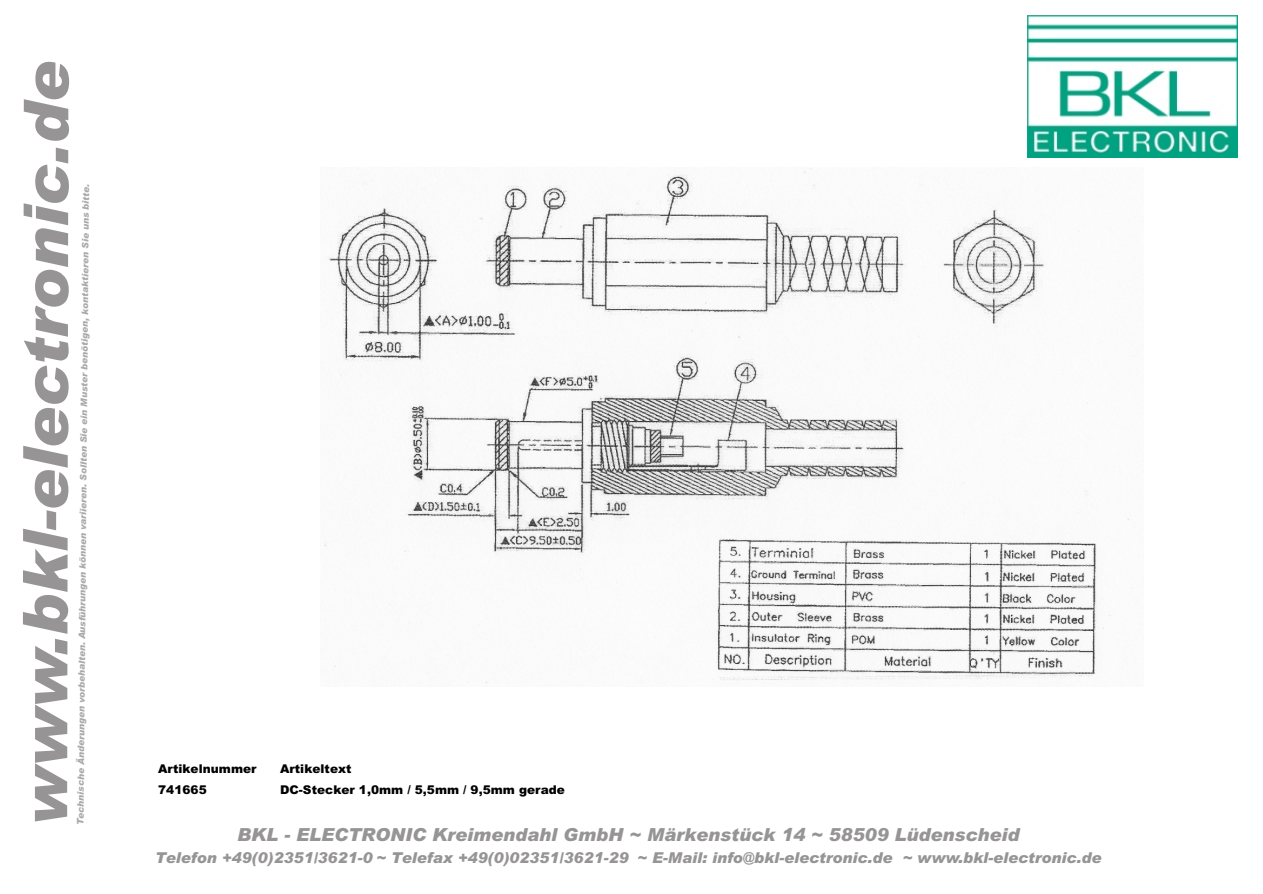
<style>
.page{position:relative;width:1263px;height:894px;background:#fff}
.page>*{position:absolute;margin:0;border:0;box-sizing:border-box;transform-origin:0 0}
.t1{font:italic 900 62.25px "Arial";color:#969494}
.t2{font:italic 900 18px "Arial";color:#969494}
.t3{font:italic 900 15px "Arial";color:#969494}
.t4{font:900 12px "Arial";letter-spacing:.005em;color:#000}
.t5{font:italic 900 9px "Arial";letter-spacing:-.01em;color:#aba8a8}
</style>
<div class="page">
<img style="left:1028px;top:16px;width:209px;height:141px">
<img style="left:324px;top:168px;width:811px;height:515px">
<h1 class="t1" style="left:22px;top:826px;width:766px;rotate:-90deg">www.bkl-electronic.de</h1>
<p class="t5" style="left:80px;top:825px;width:642px;rotate:-90deg">Technische Änderungen vorbehalten. Ausführungen können variieren. Sollten Sie ein Muster benötigen, kontaktieren Sie uns bitte.</p>
<h3 class="t4" style="left:158px;top:765px;width:100px">Artikelnummer</h3>
<h3 class="t4" style="left:280px;top:765px;width:73px">Artikeltext</h3>
<h3 class="t4" style="left:158px;top:786px;width:50px">741665</h3>
<h3 class="t4" style="left:280px;top:786px;width:286px">DC-Stecker 1,0mm / 5,5mm / 9,5mm gerade</h3>
<h2 class="t2" style="left:237px;top:828px;width:784px">BKL - ELECTRONIC Kreimendahl GmbH ~ Märkenstück 14 ~ 58509 Lüdenscheid</h2>
<h3 class="t3" style="left:155px;top:852px;width:948px">Telefon +49(0)2351/3621-0 ~ Telefax +49(0)02351/3621-29 ~ E-Mail: info@bkl-electronic.de ~ www.bkl-electronic.de</h3>
</div>
